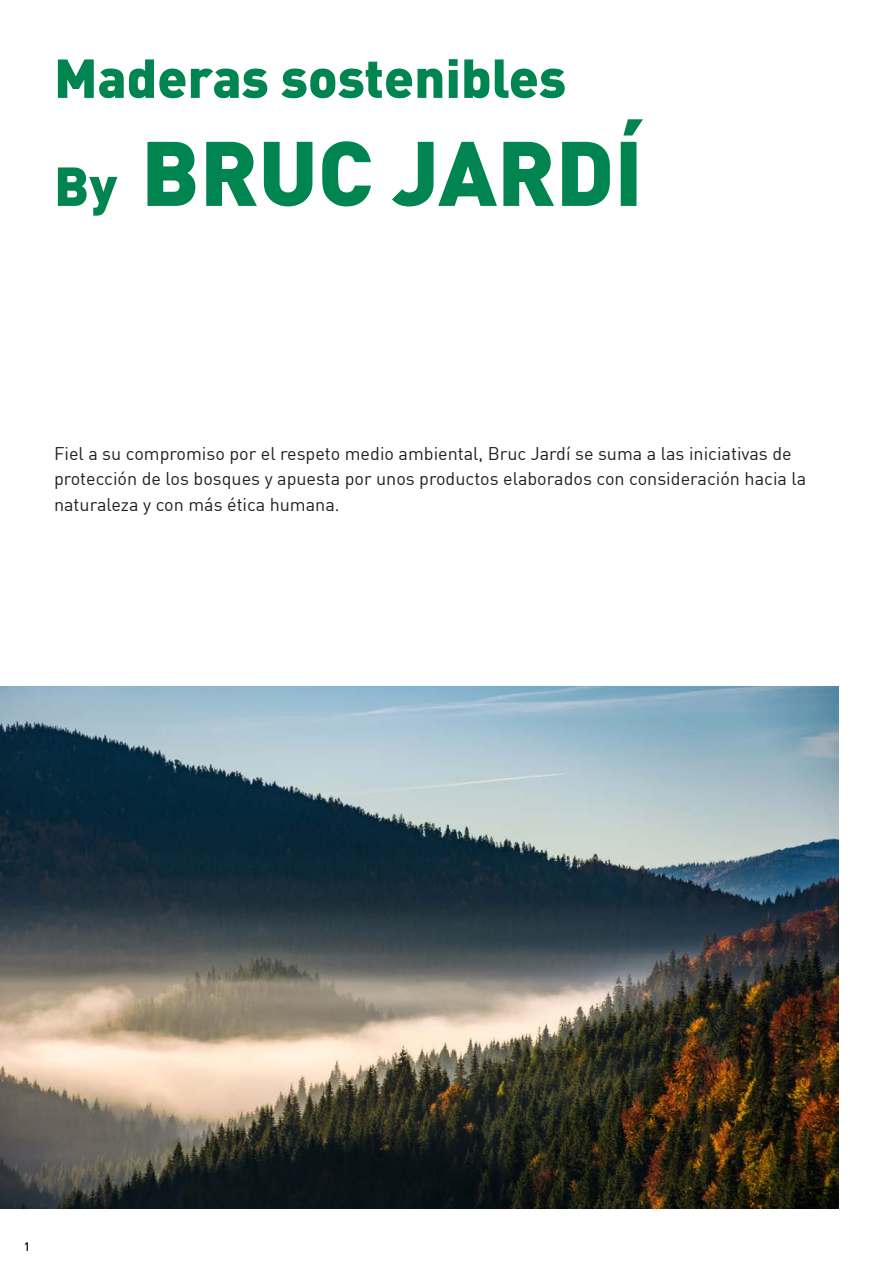
<style>
.page{position:relative;width:893px;height:1263px;background:#fff}
.page>*{position:absolute;margin:0;border:0;box-sizing:border-box;transform-origin:0 0}
.t1{font:900 90px "DIN";color:#008551}
.t2{font:900 54px "DIN";color:#008551}
.t3{font:18px/25.5px "DIN";color:#231f20}
.t4{font:500 12px "DIN";color:#000}
.s1{font-size:54px}
</style>
<div class="page">
<img style="left:0;top:686px;width:839px;height:523px">
<p class="t2" style="left:54px;top:51px;width:514px">Maderas sostenibles</p>
<p class="t1" style="left:54px;top:128px;width:590px"><span class="s1">By</span> BRUC JARDÍ</p>
<p class="t3" style="left:54px;top:442px;width:754px">Fiel a su compromiso por el respeto medio ambiental, Bruc Jardí se suma a las iniciativas de protección de los bosques y apuesta por unos productos elaborados con consideración hacia la naturaleza y con más ética humana.</p>
<p class="t4" style="left:24px;top:1241px;width:8px">1</p>
</div>
